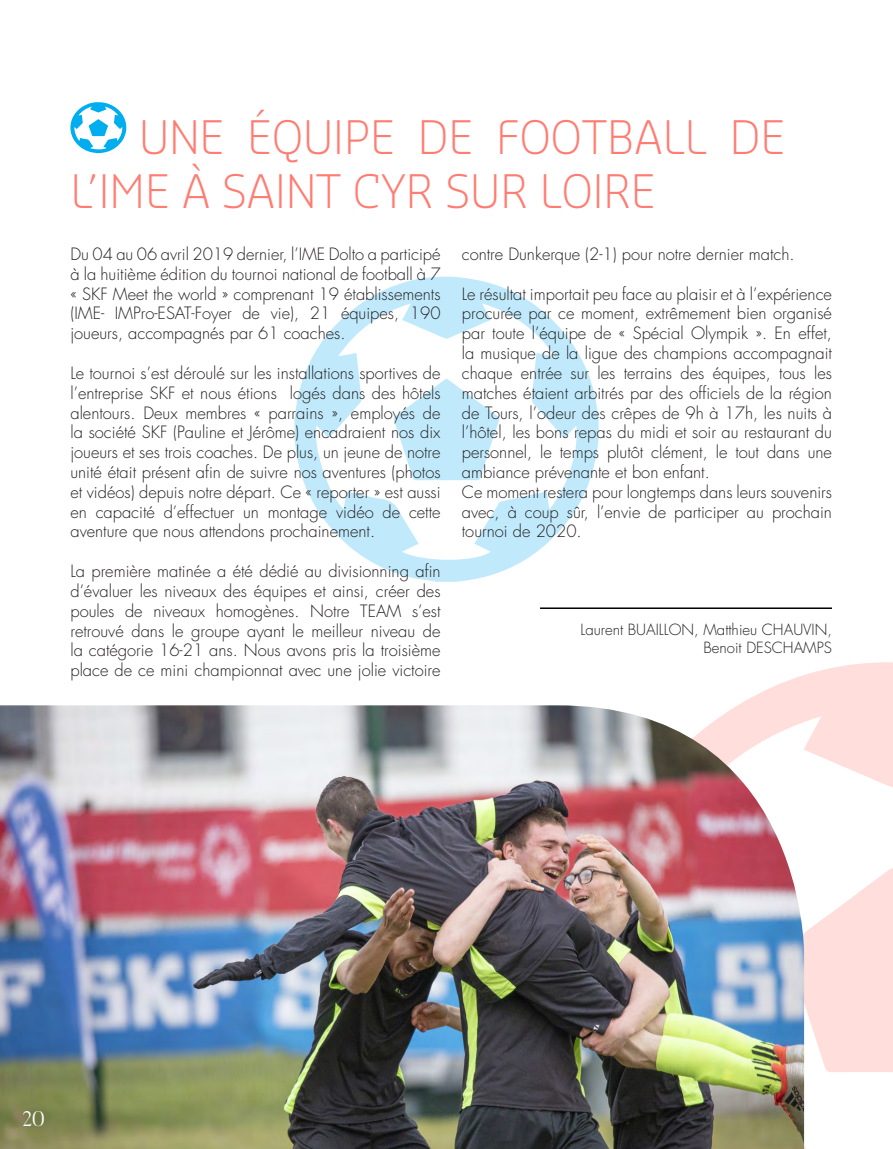
<style>
.page{position:relative;width:893px;height:1149px;background:#fff}
.page>*{position:absolute;margin:0;border:0;box-sizing:border-box;transform-origin:0 0}
.t1{font:300 45px/54px "Sansa Std";color:#ff7c72}
.t2{font:300 21px "Butler";color:#fff}
.t3{font:300 16.5px/19.8px "Futura LT";color:#231f20;text-align:justify}
.t4{font:300 15px "Futura LT";color:#231f20}
</style>
<div class="page">
<svg style="left:739px;top:662px;width:154px;height:486px"></svg>
<svg style="left:804px;top:867px;width:89px;height:204px"></svg>
<svg style="left:294px;top:276px;width:305px;height:305px"></svg>
<svg style="left:393px;top:378px;width:107px;height:102px"></svg>
<hr style="left:540px;top:607px;width:292px;height:1px;background:#000">
<svg style="left:70px;top:102px;width:56px;height:51px"></svg>
<img style="left:0;top:705px;width:804px;height:443px">
<p class="t1" style="left:70px;top:108px;width:716px;text-indent:69px">UNE ÉQUIPE DE FOOTBALL DE<br>L’IME À SAINT CYR SUR LOIRE</p>
<p class="t3" style="left:70px;top:244px;width:372px">Du 04 au 06 avril 2019 dernier, l’IME Dolto a participé à la huitième édition du tournoi national de football à 7 « SKF Meet the world » comprenant 19 établissements (IME- IMPro-ESAT-Foyer de vie), 21 équipes, 190 joueurs, accompagnés par 61 coaches.</p>
<p class="t3" style="left:70px;top:363px;width:372px">Le tournoi s’est déroulé sur les installations sportives de l’entreprise SKF et nous étions logés dans des hôtels alentours. Deux membres « parrains », employés de la société SKF (Pauline et Jérôme) encadraient nos dix joueurs et ses trois coaches. De plus, un jeune de notre unité était présent afin de suivre nos aventures (photos et vidéos) depuis notre départ. Ce « reporter » est aussi en capacité d’effectuer un montage vidéo de cette aventure que nous attendons prochainement.</p>
<p class="t3" style="left:70px;top:561px;width:372px">La première matinée a été dédié au divisionning afin d’évaluer les niveaux des équipes et ainsi, créer des poules de niveaux homogènes. Notre TEAM s’est retrouvé dans le groupe ayant le meilleur niveau de la catégorie 16-21 ans. Nous avons pris la troisième place de ce mini championnat avec une jolie victoire</p>
<p class="t3" style="left:462px;top:244px;width:334px">contre Dunkerque (2-1) pour notre dernier match.</p>
<p class="t3" style="left:462px;top:284px;width:372px">Le résultat importait peu face au plaisir et à l’expérience procurée par ce moment, extrêmement bien organisé par toute l’équipe de « Spécial Olympik ». En effet, la musique de la ligue des champions accompagnait chaque entrée sur les terrains des équipes, tous les matches étaient arbitrés par des officiels de la région de Tours, l’odeur des crêpes de 9h à 17h, les nuits à l’hôtel, les bons repas du midi et soir au restaurant du personnel, le temps plutôt clément, le tout dans une ambiance prévenante et bon enfant.</p>
<p class="t3" style="left:462px;top:482px;width:372px">Ce moment restera pour longtemps dans leurs souvenirs avec, à coup sûr, l’envie de participer au prochain tournoi de 2020.</p>
<p class="t4" style="left:580px;top:620px;width:253px">Laurent BUAILLON, Matthieu CHAUVIN,</p>
<p class="t4" style="left:703px;top:638px;width:130px">Benoit DESCHAMPS</p>
<p class="t2" style="left:23px;top:1104px;width:24px">20</p>
</div>
